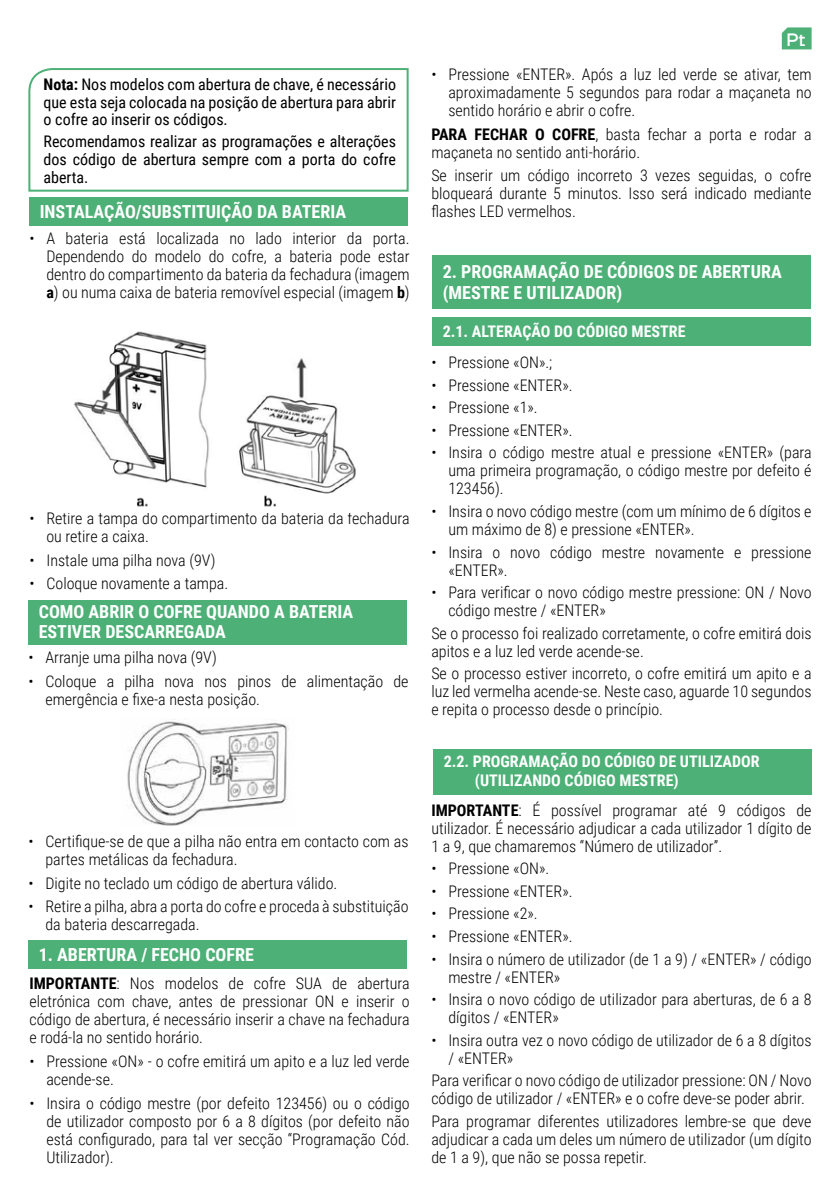
<style>
.page{position:relative;width:840px;height:1191px;background:#fff}
.page>*{position:absolute;margin:0;border:0;box-sizing:border-box;transform-origin:0 0}
.t1{font:700 18px/20px "Roboto Condensed";color:#fff}
.t2{font:500 18px "TT Firs Neue";color:#fff}
.t3{font:300 16px/18px "Roboto Condensed";color:#000}
.t4{font:16px/17.6px "Roboto Condensed";color:#000;text-align:justify}
.t5{font:700 16px/19px "Roboto Condensed";color:#fff}
.s1{font-weight:700}
</style>
<div class="page">
<svg style="left:781px;top:27px;width:30px;height:22px"></svg>
<div style="left:28px;top:940px;width:378px;height:28px;background:#4db076"></div>
<div style="left:29px;top:197px;width:378px;height:28px;background:#4db076"></div>
<div style="left:432px;top:255px;width:378px;height:53px;background:#4db076"></div>
<div style="left:432px;top:318px;width:378px;height:28px;background:#4db076"></div>
<div style="left:433px;top:749px;width:378px;height:46px;background:#4db076"></div>
<img style="left:127px;top:719px;width:162px;height:107px">
<div style="left:28px;top:600px;width:378px;height:44px;background:#4db076"></div>
<svg style="left:28px;top:68px;width:381px;height:124px"></svg>
<img style="left:74px;top:331px;width:282px;height:176px">
<p class="t4" style="left:44px;top:75px;width:354px"><span class="s1">Nota:</span> Nos modelos com abertura de chave, é necessário que esta seja colocada na posição de abertura para abrir o cofre ao inserir os códigos.</p>
<p class="t4" style="left:44px;top:132px;width:354px">Recomendamos realizar as programações e alterações dos código de abertura sempre com a porta do cofre aberta.</p>
<p class="t1" style="left:40px;top:201px;width:308px">INSTALAÇÃO/SUBSTITUIÇÃO DA BATERIA</p>
<p class="t3" style="left:46px;top:229px;width:364px;text-align:justify;text-indent:-17px">• A bateria está localizada no lado interior da porta.<br>Dependendo do modelo do cofre, a bateria pode estar dentro do compartimento da bateria da fechadura (imagem <span class="s1">a</span>) ou numa caixa de bateria removível especial (imagem <span class="s1">b</span>)</p>
<p class="t3" style="left:46px;top:508px;width:364px;text-indent:-17px">• Retire a tampa do compartimento da bateria da fechadura ou retire a caixa.</p>
<p class="t3" style="left:29px;top:550px;width:187px">• Instale uma pilha nova (9V)</p>
<p class="t3" style="left:29px;top:574px;width:200px">• Coloque novamente a tampa.</p>
<p class="t1" style="left:39px;top:601px;width:316px">COMO ABRIR O COFRE QUANDO A BATERIA<br>ESTIVER DESCARREGADA</p>
<p class="t3" style="left:28px;top:648px;width:190px">• Arranje uma pilha nova (9V)</p>
<p class="t3" style="left:45px;top:671px;width:364px;text-indent:-17px">• Coloque a pilha nova nos pinos de alimentação de emergência e fixe-a nesta posição.</p>
<p class="t3" style="left:45px;top:831px;width:364px;text-indent:-17px">• Certifique-se de que a pilha não entra em contacto com as partes metálicas da fechadura.</p>
<p class="t3" style="left:28px;top:873px;width:310px">• Digite no teclado um código de abertura válido.</p>
<p class="t3" style="left:45px;top:897px;width:364px;text-indent:-17px">• Retire a pilha, abra a porta do cofre e proceda à substituição da bateria descarregada.</p>
<p class="t1" style="left:39px;top:943px;width:216px">1. ABERTURA / FECHO COFRE</p>
<p class="t3" style="left:29px;top:974px;width:381px;text-align:justify"><span class="s1">IMPORTANTE</span>: Nos modelos de cofre SUA de abertura eletrónica com chave, antes de pressionar ON e inserir o código de abertura, é necessário inserir a chave na fechadura e rodá-la no sentido horário.</p>
<p class="t3" style="left:46px;top:1051px;width:364px;text-indent:-17px">• Pressione «ON» - o cofre emitirá um apito e a luz led verde acende-se.</p>
<p class="t3" style="left:46px;top:1093px;width:364px;text-align:justify;text-indent:-17px">• Insira o código mestre (por defeito 123456) ou o código de utilizador composto por 6 a 8 dígitos (por defeito não está configurado, para tal ver secção “Programação Cód.<br>Utilizador).</p>
<p class="t2" style="left:786px;top:28px;width:20px">Pt</p>
<p class="t3" style="left:448px;top:65px;width:364px;text-align:justify;text-indent:-17px">• Pressione «ENTER». Após a luz led verde se ativar, tem aproximadamente 5 segundos para rodar a maçaneta no sentido horário e abrir o cofre.</p>
<p class="t3" style="left:431px;top:124px;width:381px"><span class="s1">PARA FECHAR O COFRE</span>, basta fechar a porta e rodar a maçaneta no sentido anti-horário.</p>
<p class="t3" style="left:431px;top:166px;width:381px;text-align:justify">Se inserir um código incorreto 3 vezes seguidas, o cofre bloqueará durante 5 minutos. Isso será indicado mediante flashes LED vermelhos.</p>
<p class="t1" style="left:442px;top:260px;width:340px;line-height:21px">2. PROGRAMAÇÃO DE CÓDIGOS DE ABERTURA (MESTRE E UTILIZADOR)</p>
<p class="t5" style="left:442px;top:321px;width:244px">2.1. ALTERAÇÃO DO CÓDIGO MESTRE</p>
<p class="t3" style="left:431px;top:353px;width:122px">• Pressione «ON».;</p>
<p class="t3" style="left:431px;top:375px;width:143px">• Pressione «ENTER».</p>
<p class="t3" style="left:431px;top:398px;width:108px">• Pressione «1».</p>
<p class="t3" style="left:431px;top:420px;width:143px">• Pressione «ENTER».</p>
<p class="t3" style="left:448px;top:443px;width:364px;text-align:justify;text-indent:-17px">• Insira o código mestre atual e pressione «ENTER» (para uma primeira programação, o código mestre por defeito é 123456).</p>
<p class="t3" style="left:448px;top:502px;width:364px;text-indent:-17px">• Insira o novo código mestre (com um mínimo de 6 dígitos e um máximo de 8) e pressione «ENTER».</p>
<p class="t3" style="left:448px;top:542px;width:364px;text-indent:-17px">• Insira o novo código mestre novamente e pressione «ENTER».</p>
<p class="t3" style="left:448px;top:583px;width:364px;text-indent:-17px">• Para verificar o novo código mestre pressione: ON / Novo código mestre / «ENTER»</p>
<p class="t3" style="left:431px;top:623px;width:381px">Se o processo foi realizado corretamente, o cofre emitirá dois apitos e a luz led verde acende-se.</p>
<p class="t3" style="left:431px;top:664px;width:381px;text-align:justify">Se o processo estiver incorreto, o cofre emitirá um apito e a luz led vermelha acende-se. Neste caso, aguarde 10 segundos e repita o processo desde o princípio.</p>
<p class="t5" style="left:474px;top:751px;width:286px;text-indent:-31px">2.2. PROGRAMAÇÃO DO CÓDIGO DE UTILIZADOR (UTILIZANDO CÓDIGO MESTRE)</p>
<p class="t3" style="left:431px;top:800px;width:381px;text-align:justify"><span class="s1">IMPORTANTE</span>: É possível programar até 9 códigos de utilizador. É necessário adjudicar a cada utilizador 1 dígito de 1 a 9, que chamaremos “Número de utilizador”.</p>
<p class="t3" style="left:431px;top:859px;width:119px">• Pressione «ON».</p>
<p class="t3" style="left:431px;top:881px;width:143px">• Pressione «ENTER».</p>
<p class="t3" style="left:431px;top:904px;width:108px">• Pressione «2».</p>
<p class="t3" style="left:431px;top:926px;width:143px">• Pressione «ENTER».</p>
<p class="t3" style="left:448px;top:949px;width:364px;text-indent:-17px">• Insira o número de utilizador (de 1 a 9) / «ENTER» / código mestre / «ENTER»</p>
<p class="t3" style="left:448px;top:989px;width:364px;text-indent:-17px">• Insira o novo código de utilizador para aberturas, de 6 a 8 dígitos / «ENTER»</p>
<p class="t3" style="left:448px;top:1030px;width:364px;text-indent:-17px">• Insira outra vez o novo código de utilizador de 6 a 8 dígitos / «ENTER»</p>
<p class="t3" style="left:431px;top:1070px;width:381px">Para verificar o novo código de utilizador pressione: ON / Novo código de utilizador / «ENTER» e o cofre deve-se poder abrir.</p>
<p class="t3" style="left:431px;top:1111px;width:381px;text-align:justify">Para programar diferentes utilizadores lembre-se que deve adjudicar a cada um deles um número de utilizador (um dígito de 1 a 9), que não se possa repetir.</p>
</div>
